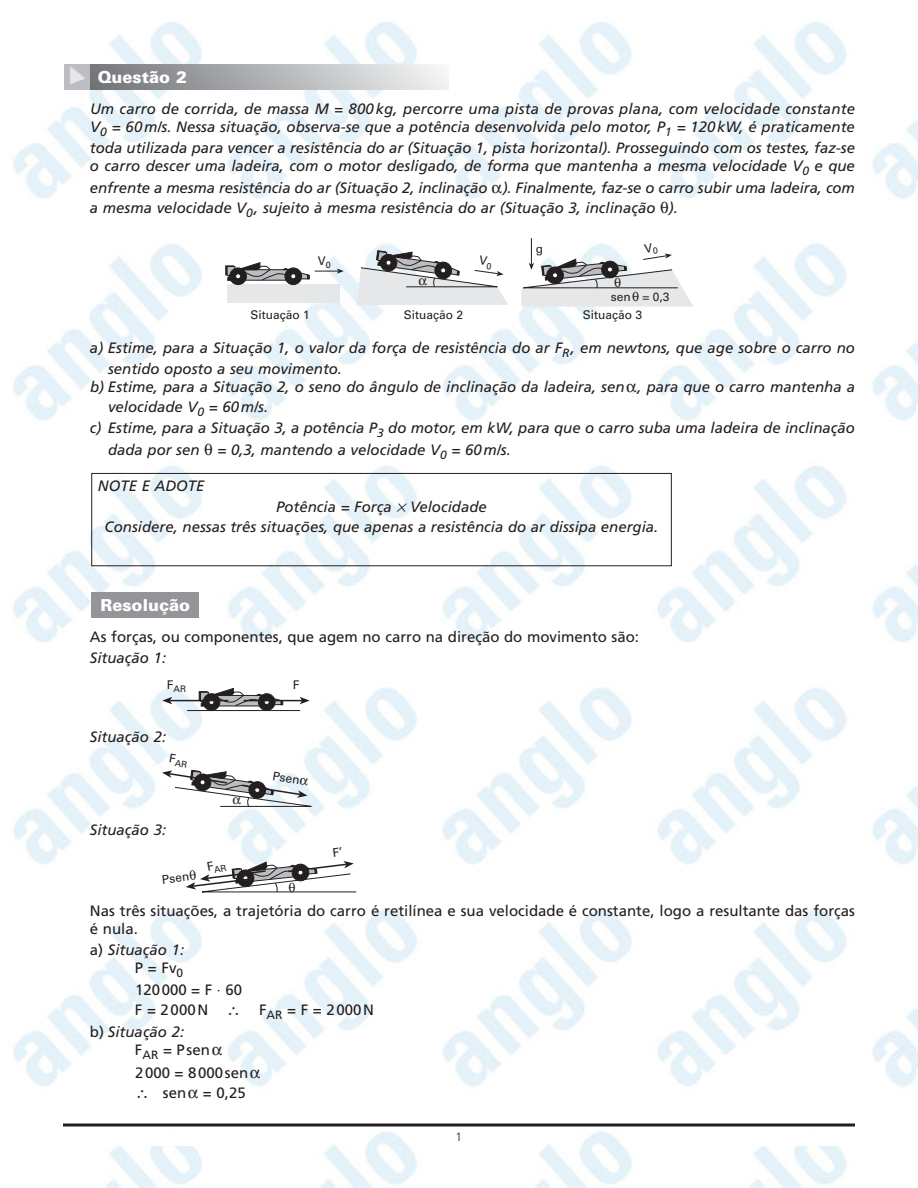
<style>
.page{position:relative;width:918px;height:1188px;background:#fff}
.page>*{position:absolute;margin:0;border:0;box-sizing:border-box;transform-origin:0 0}
.t1{font:900 16.5px "Univers";color:#fff}
.t2{font:italic 15px/18px "Frutiger";color:#231f20}
.t3{font:15px/19.8px "Frutiger";color:#231f20}
.t4{font:12px "Univers";color:#231f20}
.t5{font:300 12px "Frutiger";color:#231f20}
.t6{font:9px "Univers";color:#231f20}
.s1{font-style:normal}
</style>
<div class="page">
<img style="left:13px;top:22px;width:905px;height:1166px">
<hr style="left:63px;top:1124px;width:792px;height:2px;background:#231f20">
<div style="left:63px;top:1131px;width:144px;height:15px;background:#fff"></div>
<div style="left:747px;top:1131px;width:108px;height:15px;background:#fff"></div>
<hr style="left:187px;top:710px;width:113px;height:1px;background:#231f20">
<div style="left:199px;top:691px;width:8px;height:10px;background:#2f2b2c"></div>
<div style="left:258px;top:693px;width:17px;height:18px;background:#231f20;border:1px solid #231f20;border-radius:50%"></div>
<div style="left:203px;top:693px;width:17px;height:18px;background:#231f20;border:1px solid #231f20;border-radius:50%"></div>
<svg style="left:200px;top:687px;width:84px;height:20px"></svg>
<hr style="left:244px;top:700px;width:58px;height:1px;background:#231f20">
<svg style="left:300px;top:697px;width:10px;height:7px"></svg>
<hr style="left:170px;top:700px;width:58px;height:1px;background:#231f20">
<svg style="left:162px;top:697px;width:10px;height:7px"></svg>
<div style="left:92px;top:592px;width:108px;height:26px;background:#939598"></div>
<div style="left:92px;top:473px;width:580px;height:93px;border:1px solid #231f20"></div>
<hr style="left:227px;top:284px;width:113px;height:1px;background:#231f20">
<div style="left:227px;top:285px;width:113px;height:18px;background:#e6e7e8"></div>
<svg style="left:225px;top:266px;width:2px;height:9px"></svg>
<div style="left:285px;top:268px;width:17px;height:17px;background:#231f20;border:1px solid #231f20;border-radius:50%"></div>
<div style="left:229px;top:268px;width:18px;height:17px;background:#231f20;border:1px solid #231f20;border-radius:50%"></div>
<svg style="left:227px;top:262px;width:117px;height:19px"></svg>
<div style="left:89px;top:64px;width:360px;height:26px;background:linear-gradient(to right,#717376,#f3f4f5)"></div>
<div style="left:64px;top:64px;width:26px;height:26px;background:#bbbdc0"></div>
<svg style="left:492px;top:185px;width:10px;height:8px"></svg>
<svg style="left:661px;top:201px;width:7px;height:12px"></svg>
<svg style="left:627px;top:384px;width:10px;height:9px"></svg>
<svg style="left:205px;top:443px;width:7px;height:12px"></svg>
<svg style="left:212px;top:1047px;width:10px;height:9px"></svg>
<svg style="left:251px;top:1070px;width:9px;height:8px"></svg>
<svg style="left:189px;top:1089px;width:9px;height:9px"></svg>
<svg style="left:397px;top:504px;width:10px;height:8px"></svg>
<svg style="left:186px;top:847px;width:171px;height:46px"></svg>
<svg style="left:162px;top:753px;width:160px;height:54px"></svg>
<svg style="left:357px;top:237px;width:336px;height:70px"></svg>
<p class="t1" style="left:98px;top:71px;width:91px">Questão 2</p>
<p class="t2" style="left:90px;top:101px;width:767px">Um carro de corrida, de massa M = 800kg, percorre uma pista de provas plana, com velocidade constante<br>V<sub>0</sub> = 60m/s. Nessa situação, observa-se que a potência desenvolvida pelo motor, P<sub>1</sub> = 120kW, é praticamente</p>
<p class="t2" style="left:90px;top:140px;width:767px">toda utilizada para vencer a resistência do ar (Situação 1, pista horizontal). Prosseguindo com os testes, faz-se o carro descer uma ladeira, com o motor desligado, de forma que mantenha a mesma velocidade V<sub>0</sub> e que</p>
<p class="t2" style="left:90px;top:179px;width:767px;line-height:19.8px">enfrente a mesma resistência do ar (Situação 2, inclinação ). Finalmente, faz-se o carro subir uma ladeira, com a mesma velocidade V<sub>0</sub>, sujeito à mesma resistência do ar (Situação 3, inclinação ).</p>
<p class="t4" style="left:318px;top:256px;width:15px">V<sub>0</sub></p>
<p class="t4" style="left:250px;top:310px;width:61px">Situação 1</p>
<p class="t4" style="left:404px;top:310px;width:61px">Situação 2</p>
<p class="t4" style="left:536px;top:244px;width:9px">g</p>
<p class="t4" style="left:611px;top:293px;width:60px">sen = 0,3</p>
<p class="t4" style="left:583px;top:310px;width:61px">Situação 3</p>
<p class="t2" style="left:108px;top:338px;width:749px;line-height:21.3px;text-indent:-18px">a) Estime, para a Situação 1, o valor da força de resistência do ar F<sub>R</sub>, em newtons, que age sobre o carro no sentido oposto a seu movimento.</p>
<p class="t2" style="left:108px;top:379px;width:749px;line-height:19.5px;text-indent:-18px">b) Estime, para a Situação 2, o seno do ângulo de inclinação da ladeira, sen , para que o carro mantenha a velocidade V<sub>0</sub> = 60m/s.</p>
<p class="t2" style="left:108px;top:418px;width:749px;line-height:21.6px;text-indent:-18px">c) Estime, para a Situação 3, a potência P<sub>3</sub> do motor, em kW, para que o carro suba uma ladeira de inclinação dada por sen = 0,3, mantendo a velocidade V<sub>0</sub> = 60m/s.</p>
<p class="t2" style="left:98px;top:478px;width:108px">NOTE E ADOTE</p>
<p class="t2" style="left:105px;top:498px;width:555px;line-height:19.5px;text-align:center">Potência = Força Velocidade<br>Considere, nessas três situações, que apenas a resistência do ar dissipa energia.</p>
<p class="t1" style="left:100px;top:599px;width:91px">Resolução</p>
<p class="t3" style="left:90px;top:628px;width:551px">As forças, ou componentes, que agem no carro na direção do movimento são:</p>
<p class="t2" style="left:90px;top:650px;width:78px">Situação 1:</p>
<p class="t6" style="left:167px;top:685px;width:21px"><sup>F</sup>AR</p>
<p class="t4" style="left:293px;top:680px;width:8px">F</p>
<p class="t2" style="left:90px;top:729px;width:78px">Situação 2:</p>
<p class="t2" style="left:90px;top:822px;width:78px">Situação 3:</p>
<p class="t4" style="left:162px;top:875px;width:29px;rotate:-7deg">Psen</p>
<p class="t4" style="left:273px;top:771px;width:29px;rotate:9deg">Psen</p>
<p class="t3" style="left:90px;top:903px;width:767px;line-height:18px">Nas três situações, a trajetória do carro é retilínea e sua velocidade é constante, logo a resultante das forças é nula.</p>
<p class="t2" style="left:90px;top:942px;width:96px;text-align:right"><span class="s1">a)</span> Situação 1:<br><span class="s1">P = Fv</span><sub>0</sub></p>
<p class="t3" style="left:135px;top:981px;width:240px">120000 = F ⋅ 60<br>F = 2000N ∴ F<sub>AR</sub> = F = 2000N</p>
<p class="t2" style="left:135px;top:1024px;width:76px;text-indent:-45px"><span class="s1">b)</span> Situação 2:<br><span class="s1">F</span><sub>AR</sub> <span class="s1">= Psen</span></p>
<p class="t3" style="left:135px;top:1064px;width:115px">2000 = 8000sen ∴ sen = 0,25</p>
<p class="t5" style="left:456px;top:1132px;width:8px">1</p>
</div>
